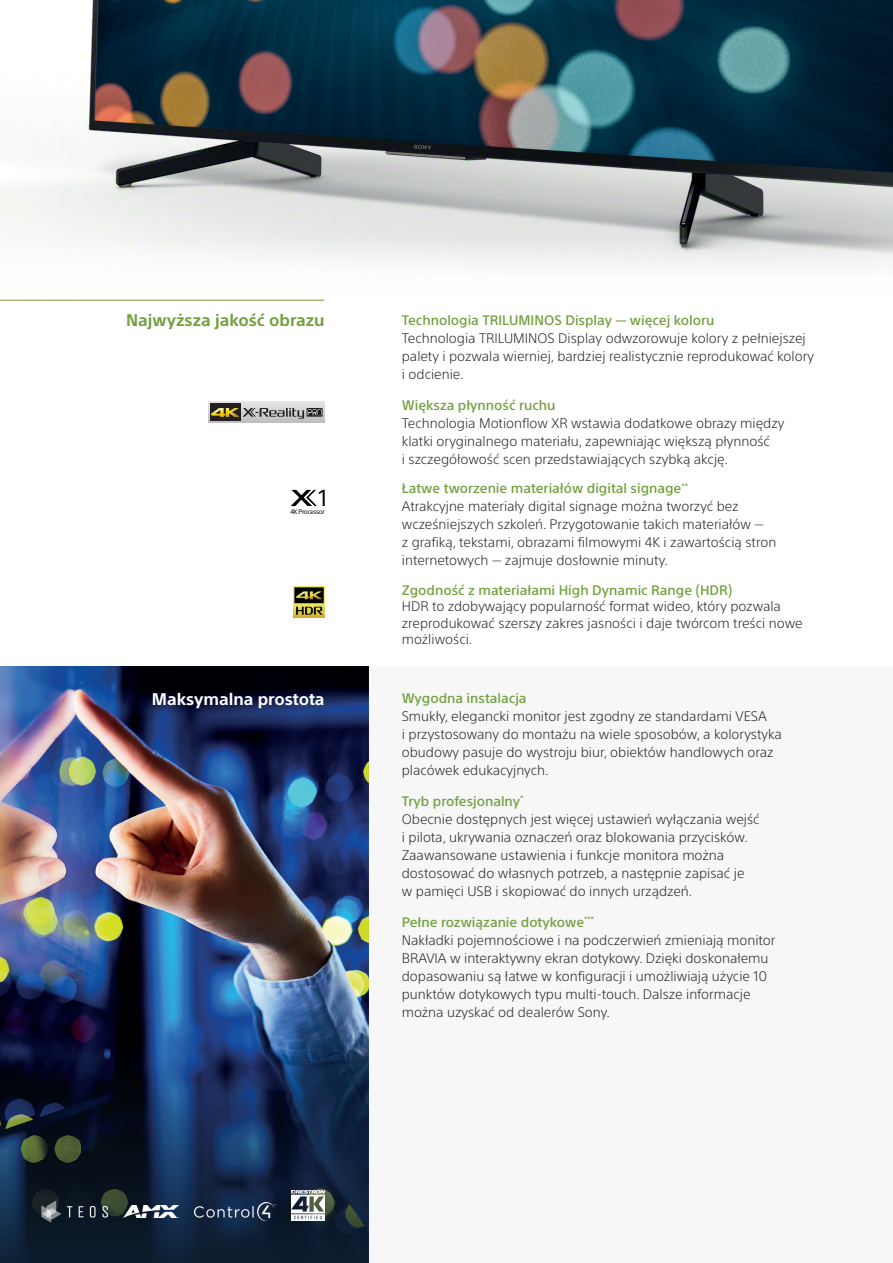
<style>
.page{position:relative;width:893px;height:1263px;background:#fff}
.page>*{position:absolute;margin:0;border:0;box-sizing:border-box;transform-origin:0 0}
.t1{font:22.65px "SST Pro";color:#000001}
.t2{font:700 16.5px "SST Pro";color:#74a142}
.t3{font:700 16.5px "SST Pro";color:#fff}
.t4{font:300 13.5px/18px "SST Pro";color:#231f20}
.t5{font:500 13.5px "SST Pro";color:#74a142}
.t6{font:6.45px "SST Pro";letter-spacing:-.05em;color:#000001}
.s1{font-weight:500;color:#74a142}
</style>
<div class="page">
<img style="left:0;top:666px;width:368px;height:390px">
<svg style="left:0;top:1056px;width:368px;height:207px;background:#11233f"></svg>
<img style="left:0;top:0;width:893px;height:300px">
<div style="left:368px;top:668px;width:525px;height:595px;background:#f7f7f8"></div>
<img style="left:294px;top:586px;width:31px;height:31px">
<svg style="left:291px;top:490px;width:26px;height:16px"></svg>
<hr style="left:0;top:300px;width:324px;height:1px;background:#74a142">
<svg style="left:208px;top:401px;width:117px;height:21px"></svg>
<div style="left:210px;top:403px;width:31px;height:18px;background:#231f20"></div>
<svg style="left:243px;top:408px;width:80px;height:11px"></svg>
<img style="left:212px;top:408px;width:27px;height:8px">
<img style="left:292px;top:1191px;width:33px;height:29px">
<img style="left:194px;top:1203px;width:82px;height:18px">
<img style="left:124px;top:1205px;width:54px;height:12px">
<img style="left:40px;top:1199px;width:69px;height:24px">
<p class="t2" style="left:126px;top:310px;width:200px">Najwyższa jakość obrazu</p>
<p class="t5" style="left:402px;top:313px;width:314px">Technologia TRILUMINOS Display — więcej koloru</p>
<p class="t4" style="left:402px;top:329px;width:414px">Technologia TRILUMINOS Display odwzorowuje kolory z pełniejszej palety i pozwala wierniej, bardziej realistycznie reprodukować kolory i odcienie.</p>
<p class="t5" style="left:402px;top:397px;width:155px">Większa płynność ruchu</p>
<p class="t4" style="left:402px;top:414px;width:384px">Technologia Motionflow XR wstawia dodatkowe obrazy między klatki oryginalnego materiału, zapewniając większą płynność<br>i szczegółowość scen przedstawiających szybką akcję.</p>
<p class="t4" style="left:402px;top:479px;width:376px"><span class="s1">Łatwe tworzenie materiałów digital signage</span><sup>**<br></sup>Atrakcyjne materiały digital signage można tworzyć bez wcześniejszych szkoleń. Przygotowanie takich materiałów —<br>z grafiką, tekstami, obrazami filmowymi 4K i zawartością stron internetowych — zajmuje dosłownie minuty.</p>
<p class="t5" style="left:402px;top:582px;width:332px">Zgodność z materiałami High Dynamic Range (HDR)</p>
<p class="t4" style="left:402px;top:598px;width:402px;line-height:16.5px">HDR to zdobywający popularność format wideo, który pozwala zreprodukować szerszy zakres jasności i daje twórcom treści nowe możliwości.</p>
<h1 class="t1" style="left:318px;top:484px;width:10px">1</h1>
<p class="t6" style="left:290px;top:507px;width:36px">4K Processor</p>
<p class="t3" style="left:152px;top:690px;width:174px">Maksymalna prostota</p>
<p class="t5" style="left:402px;top:690px;width:126px">Wygodna instalacja</p>
<p class="t4" style="left:402px;top:707px;width:382px">Smukły, elegancki monitor jest zgodny ze standardami VESA<br>i przystosowany do montażu na wiele sposobów, a kolorystyka obudowy pasuje do wystroju biur, obiektów handlowych oraz placówek edukacyjnych.</p>
<p class="t4" style="left:402px;top:792px;width:359px"><span class="s1">Tryb profesjonalny</span><sup>*<br></sup>Obecnie dostępnych jest więcej ustawień wyłączania wejść i pilota, ukrywania oznaczeń oraz blokowania przycisków.<br>Zaawansowane ustawienia i funkcje monitora można dostosować do własnych potrzeb, a następnie zapisać je<br>w pamięci USB i skopiować do innych urządzeń.</p>
<p class="t4" style="left:402px;top:913px;width:375px"><span class="s1">Pełne rozwiązanie dotykowe</span><sup>***<br></sup>Nakładki pojemnościowe i na podczerwień zmieniają monitor BRAVIA w interaktywny ekran dotykowy. Dzięki doskonałemu dopasowaniu są łatwe w konfiguracji i umożliwiają użycie 10 punktów dotykowych typu multi-touch. Dalsze informacje można uzyskać od dealerów Sony.</p>
</div>
